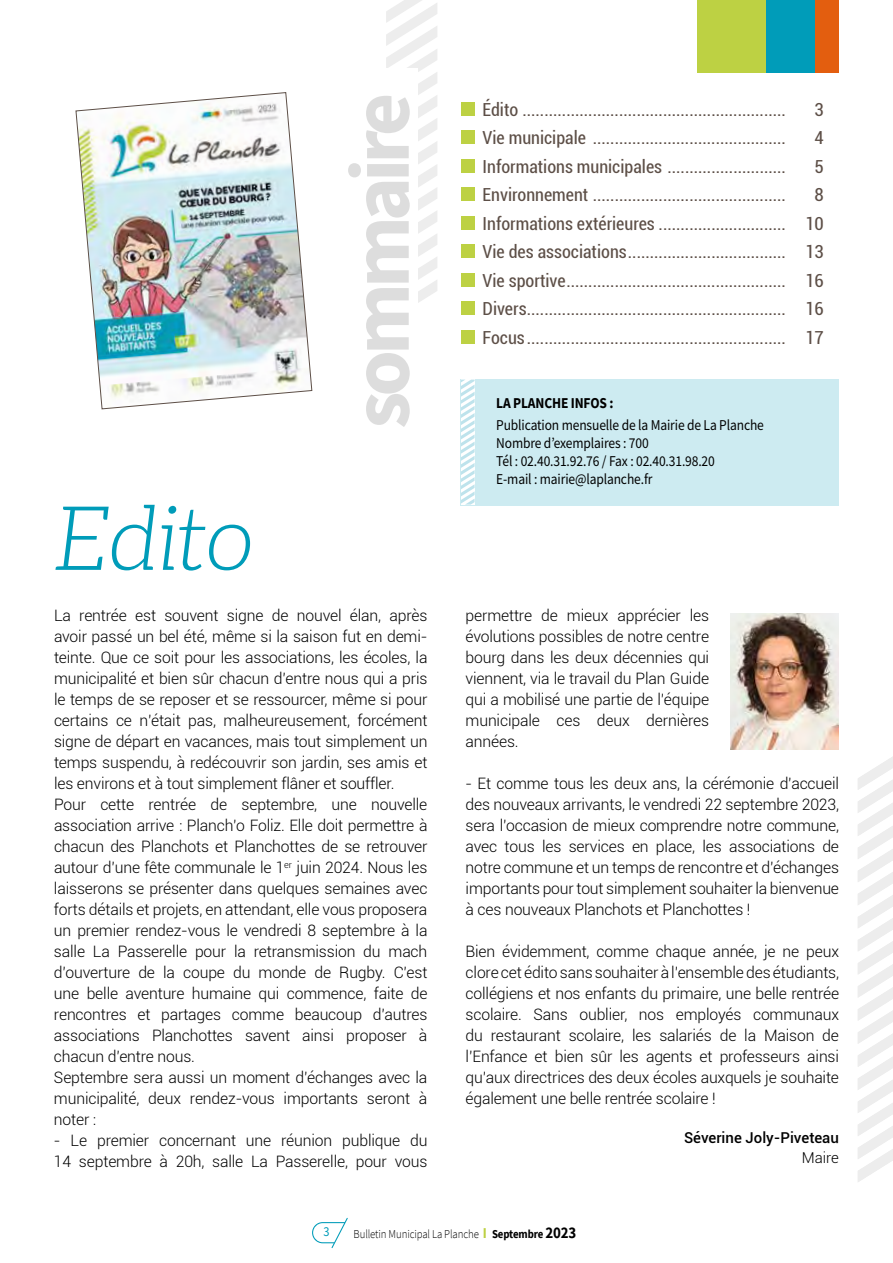
<style>
.page{position:relative;width:893px;height:1263px;background:#fff}
.page>*{position:absolute;margin:0;border:0;box-sizing:border-box;transform-origin:0 0}
.t1{font:italic 300 89.4px "Aleo";color:#009cb9}
.t2{font:700 84px "Source Sans Pro";letter-spacing:-.06em;color:#dadada}
.t3{font:condensed 18px/28.5px "Roboto";color:#5d4f47;text-align:justify}
.t4{font:300 15.75px/21px "Roboto";letter-spacing:-.01em;color:#000;text-align:justify}
.t5{font:15px/18px "Source Sans Pro";letter-spacing:-.01em;color:#000;scale:.9 1}
.t6{font:500 15px "Roboto";color:#000}
.t7{font:700 15px "Source Sans Pro";letter-spacing:-.01em;color:#000;scale:.9 1}
.t8{font:300 15px "Roboto";color:#000}
.t9{font:13.65px "Source Sans Pro";color:#009cb9;scale:.9 1}
.t10{font:300 12px "Source Sans Pro";letter-spacing:-.01em;color:#000;scale:.9 1}
.s1{font-weight:700;font-size:15px;color:#bdd143}
.s2{font-weight:700}
.s3{font-weight:700;font-size:16.5px}
</style>
<div class="page">
<div style="left:792px;top:0;width:47px;height:73px;background:#e35e0f"></div>
<div style="left:745px;top:0;width:70px;height:73px;background:#009cb9"></div>
<div style="left:697px;top:0;width:68px;height:73px;background:#bdd143"></div>
<svg style="left:312px;top:1218px;width:36px;height:30px"></svg>
<svg style="left:386px;top:0;width:51px;height:303px"></svg>
<div style="left:345px;top:68px;width:73px;height:437px;background:#fff"></div>
<svg style="left:858px;top:757px;width:35px;height:425px"></svg>
<div style="left:461px;top:102px;width:14px;height:14px;background:#bdd143"></div>
<div style="left:461px;top:131px;width:14px;height:13px;background:#bdd143"></div>
<div style="left:461px;top:159px;width:14px;height:14px;background:#bdd143"></div>
<div style="left:461px;top:188px;width:14px;height:13px;background:#bdd143"></div>
<div style="left:461px;top:216px;width:14px;height:14px;background:#bdd143"></div>
<div style="left:461px;top:245px;width:14px;height:13px;background:#bdd143"></div>
<div style="left:461px;top:273px;width:14px;height:14px;background:#bdd143"></div>
<div style="left:461px;top:302px;width:14px;height:13px;background:#bdd143"></div>
<div style="left:461px;top:330px;width:14px;height:14px;background:#bdd143"></div>
<img style="left:75px;top:92px;width:237px;height:317px">
<div style="left:461px;top:379px;width:378px;height:126px;background:#cdebf1"></div>
<svg style="left:461px;top:380px;width:14px;height:125px"></svg>
<img style="left:730px;top:614px;width:108px;height:135px">
<h2 class="t2" style="left:324px;top:429px;width:338px;rotate:-90deg">sommaire</h2>
<p class="t3" style="left:483px;top:95px;width:305px">Édito ............................................................</p>
<p class="t3" style="left:815px;top:95px;width:11px">3</p>
<p class="t3" style="left:483px;top:123px;width:305px">Vie municipale ............................................</p>
<p class="t3" style="left:815px;top:123px;width:11px">4</p>
<p class="t3" style="left:483px;top:152px;width:305px">Informations municipales ...........................</p>
<p class="t3" style="left:815px;top:152px;width:11px">5</p>
<p class="t3" style="left:483px;top:180px;width:305px">Environnement ............................................</p>
<p class="t3" style="left:483px;top:180px;width:343px;text-indent:332px">8<br>Informations extérieures ............................. 10<br>Vie des associations.................................... 13<br>Vie sportive.................................................. 16<br>Divers........................................................... 16<br>Focus........................................................... 17</p>
<p class="t7" style="left:496px;top:393px;width:132px">LA PLANCHE INFOS :</p>
<p class="t5" style="left:496px;top:416px;width:299px">Publication mensuelle de la Mairie de La Planche Nombre d’exemplaires : 700<br>Tél : 02.40.31.92.76 / Fax : 02.40.31.98.20<br>E-mail : mairie@laplanche.fr</p>
<h1 class="t1" style="left:54px;top:487px;width:201px">Edito</h1>
<p class="t4" style="left:54px;top:604px;width:375px;text-align:left">La rentrée est souvent signe de nouvel élan, après avoir passé un bel été, même si la saison fut en demi&shy;teinte. Que ce soit pour les associations, les écoles, la municipalité et bien sûr chacun d’entre nous qui a pris le temps de se reposer et se ressourcer, même si pour certains ce n’était pas, malheureusement, forcément signe de départ en vacances, mais tout simplement un temps suspendu, à redécouvrir son jardin, ses amis et les environs et à tout simplement flâner et souffler.<br>Pour cette rentrée de septembre, une nouvelle association arrive : Planch’o Foliz. Elle doit permettre à chacun des Planchots et Planchottes de se retrouver autour d’une fête communale le 1<sup>er</sup> juin 2024. Nous les laisserons se présenter dans quelques semaines avec forts détails et projets, en attendant, elle vous proposera un premier rendez-vous le vendredi 8 septembre à la salle La Passerelle pour la retransmission du mach d’ouverture de la coupe du monde de Rugby. C’est une belle aventure humaine qui commence, faite de rencontres et partages comme beaucoup d’autres associations Planchottes savent ainsi proposer à chacun d’entre nous.<br>Septembre sera aussi un moment d’échanges avec la municipalité, deux rendez-vous importants seront à noter :</p>
<p class="t4" style="left:54px;top:1129px;width:375px">- Le premier concernant une réunion publique du<br>14 septembre à 20h, salle La Passerelle, pour vous</p>
<p class="t4" style="left:466px;top:604px;width:245px">permettre de mieux apprécier les évolutions possibles de notre centre bourg dans les deux décennies qui viennent, via le travail du Plan Guide qui a mobilisé une partie de l’équipe municipale ces deux dernières années.</p>
<p class="t4" style="left:466px;top:772px;width:375px">- Et comme tous les deux ans, la cérémonie d’accueil des nouveaux arrivants, le vendredi 22 septembre 2023, sera l’occasion de mieux comprendre notre commune, avec tous les services en place, les associations de notre commune et un temps de rencontre et d’échanges importants pour tout simplement souhaiter la bienvenue à ces nouveaux Planchots et Planchottes !</p>
<p class="t4" style="left:466px;top:940px;width:375px">Bien évidemment, comme chaque année, je ne peux clore cet édito sans souhaiter à l’ensemble des étudiants, collégiens et nos enfants du primaire, une belle rentrée scolaire. Sans oublier, nos employés communaux du restaurant scolaire, les salariés de la Maison de l’Enfance et bien sûr les agents et professeurs ainsi qu’aux directrices des deux écoles auxquels je souhaite également une belle rentrée scolaire !</p>
<p class="t6" style="left:684px;top:1127px;width:156px">Séverine Joly-Piveteau</p>
<p class="t8" style="left:802px;top:1147px;width:39px">Maire</p>
<p class="t9" style="left:323px;top:1223px;width:8px">3</p>
<p class="t10" style="left:354px;top:1227px;width:249px">Bulletin Municipal La Planche <span class="s1">I</span> <span class="s2">Septembre</span> <span class="s3">2023</span></p>
</div>
